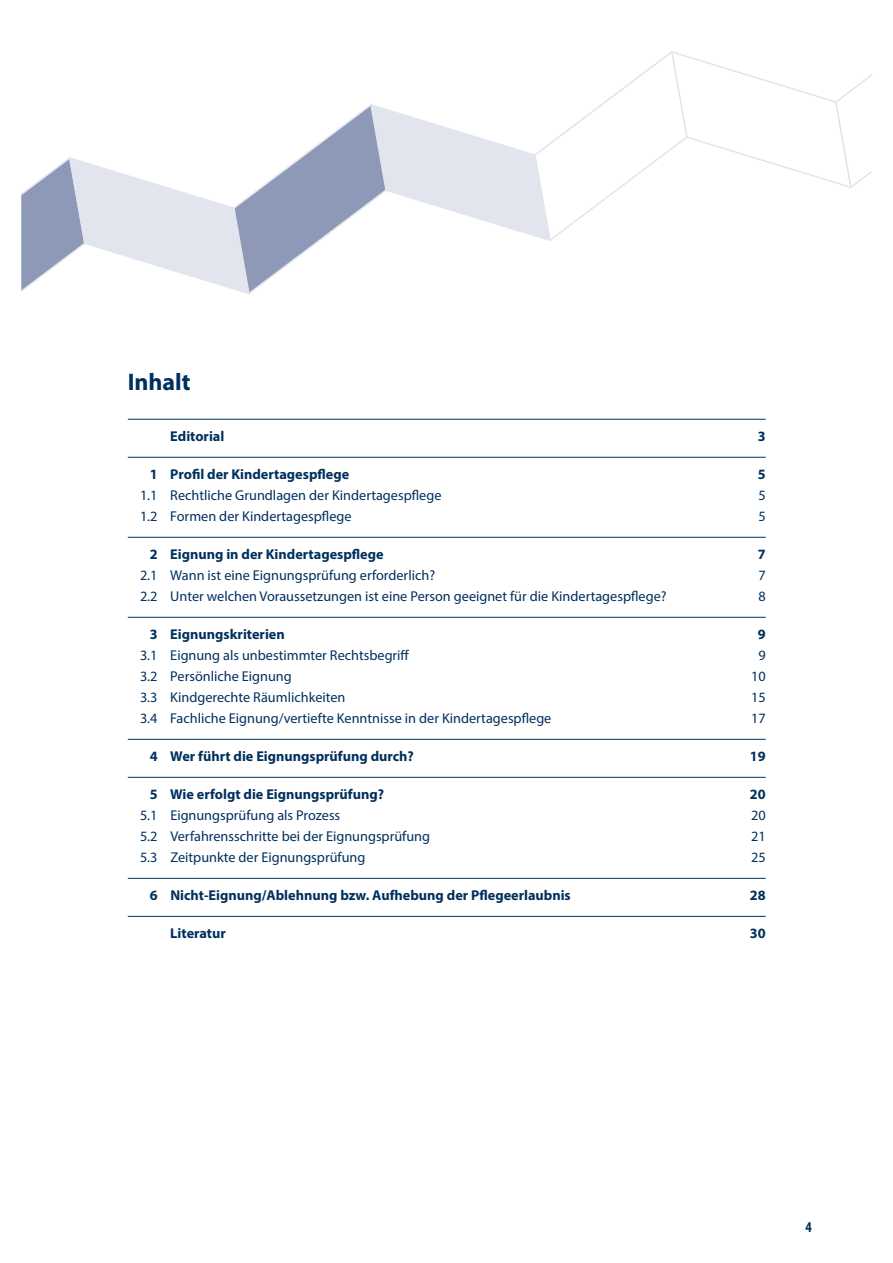
<style>
.page{position:relative;width:893px;height:1263px;background:#fff}
.page>*{position:absolute;margin:0;border:0;box-sizing:border-box;transform-origin:0 0}
.t1{font:700 24px "Myriad Pro";letter-spacing:-.005em;color:#00305e}
.t2{font:700 condensed 15px "Myriad Pro";color:#00305e}
.t3{font:14.25px "Myriad Pro";color:#00305e}
.t4{font:700 14.25px "Myriad Pro";color:#00305e}
</style>
<div class="page">
<svg style="left:21px;top:51px;width:852px;height:244px"></svg>
<hr style="left:128px;top:419px;width:638px;height:1px;background:#00305e">
<hr style="left:128px;top:457px;width:638px;height:1px;background:#00305e">
<hr style="left:128px;top:537px;width:638px;height:1px;background:#00305e">
<hr style="left:128px;top:617px;width:638px;height:1px;background:#00305e">
<hr style="left:128px;top:739px;width:638px;height:1px;background:#00305e">
<hr style="left:128px;top:777px;width:638px;height:1px;background:#00305e">
<hr style="left:128px;top:878px;width:638px;height:1px;background:#00305e">
<hr style="left:128px;top:916px;width:638px;height:1px;background:#00305e">
<h1 class="t1" style="left:128px;top:366px;width:64px">Inhalt</h1>
<p class="t4" style="left:170px;top:427px;width:56px">Editorial</p>
<p class="t4" style="left:758px;top:427px;width:9px">3</p>
<p class="t4" style="left:150px;top:465px;width:201px">1 Profil der Kindertagespflege</p>
<p class="t4" style="left:758px;top:465px;width:9px">5</p>
<p class="t3" style="left:140px;top:486px;width:303px">1.1 Rechtliche Grundlagen der Kindertagespflege</p>
<p class="t3" style="left:758px;top:486px;width:9px">5</p>
<p class="t3" style="left:140px;top:507px;width:213px">1.2 Formen der Kindertagespflege</p>
<p class="t3" style="left:758px;top:507px;width:9px">5</p>
<p class="t4" style="left:150px;top:545px;width:235px">2 Eignung in der Kindertagespflege</p>
<p class="t4" style="left:758px;top:545px;width:9px">7</p>
<p class="t3" style="left:140px;top:566px;width:297px">2.1 Wann ist eine Eignungsprüfung erforderlich?</p>
<p class="t3" style="left:758px;top:566px;width:9px">7</p>
<p class="t3" style="left:140px;top:587px;width:528px">2.2 Unter welchen Voraussetzungen ist eine Person geeignet für die Kindertagespflege?</p>
<p class="t3" style="left:758px;top:587px;width:9px">8</p>
<p class="t4" style="left:150px;top:625px;width:137px">3 Eignungskriterien</p>
<p class="t4" style="left:758px;top:625px;width:9px">9</p>
<p class="t3" style="left:140px;top:646px;width:271px">3.1 Eignung als unbestimmter Rechtsbegriff</p>
<p class="t3" style="left:758px;top:646px;width:9px">9</p>
<p class="t3" style="left:140px;top:667px;width:153px">3.2 Persönliche Eignung</p>
<p class="t3" style="left:751px;top:667px;width:16px">10</p>
<p class="t3" style="left:140px;top:688px;width:207px">3.3 Kindgerechte Räumlichkeiten</p>
<p class="t3" style="left:751px;top:688px;width:16px">15</p>
<p class="t3" style="left:140px;top:709px;width:413px">3.4 Fachliche Eignung/vertiefte Kenntnisse in der Kindertagespflege</p>
<p class="t3" style="left:751px;top:709px;width:16px">17</p>
<p class="t4" style="left:150px;top:747px;width:266px">4 Wer führt die Eignungsprüfung durch?</p>
<p class="t4" style="left:750px;top:747px;width:17px">19</p>
<p class="t4" style="left:150px;top:785px;width:236px">5 Wie erfolgt die Eignungsprüfung?</p>
<p class="t4" style="left:750px;top:785px;width:17px">20</p>
<p class="t3" style="left:140px;top:806px;width:202px">5.1 Eignungsprüfung als Prozess</p>
<p class="t3" style="left:751px;top:806px;width:16px">20</p>
<p class="t3" style="left:140px;top:827px;width:292px">5.2 Verfahrensschritte bei der Eignungsprüfung</p>
<p class="t3" style="left:751px;top:827px;width:16px">21</p>
<p class="t3" style="left:140px;top:848px;width:227px">5.3 Zeitpunkte der Eignungsprüfung</p>
<p class="t3" style="left:751px;top:848px;width:16px">25</p>
<p class="t4" style="left:150px;top:886px;width:423px">6 Nicht-Eignung/Ablehnung bzw. Aufhebung der Pflegeerlaubnis</p>
<p class="t4" style="left:750px;top:886px;width:17px">28</p>
<p class="t4" style="left:170px;top:924px;width:57px">Literatur</p>
<p class="t4" style="left:750px;top:924px;width:17px">30</p>
<p class="t2" style="left:806px;top:1217px;width:8px">4</p>
</div>
